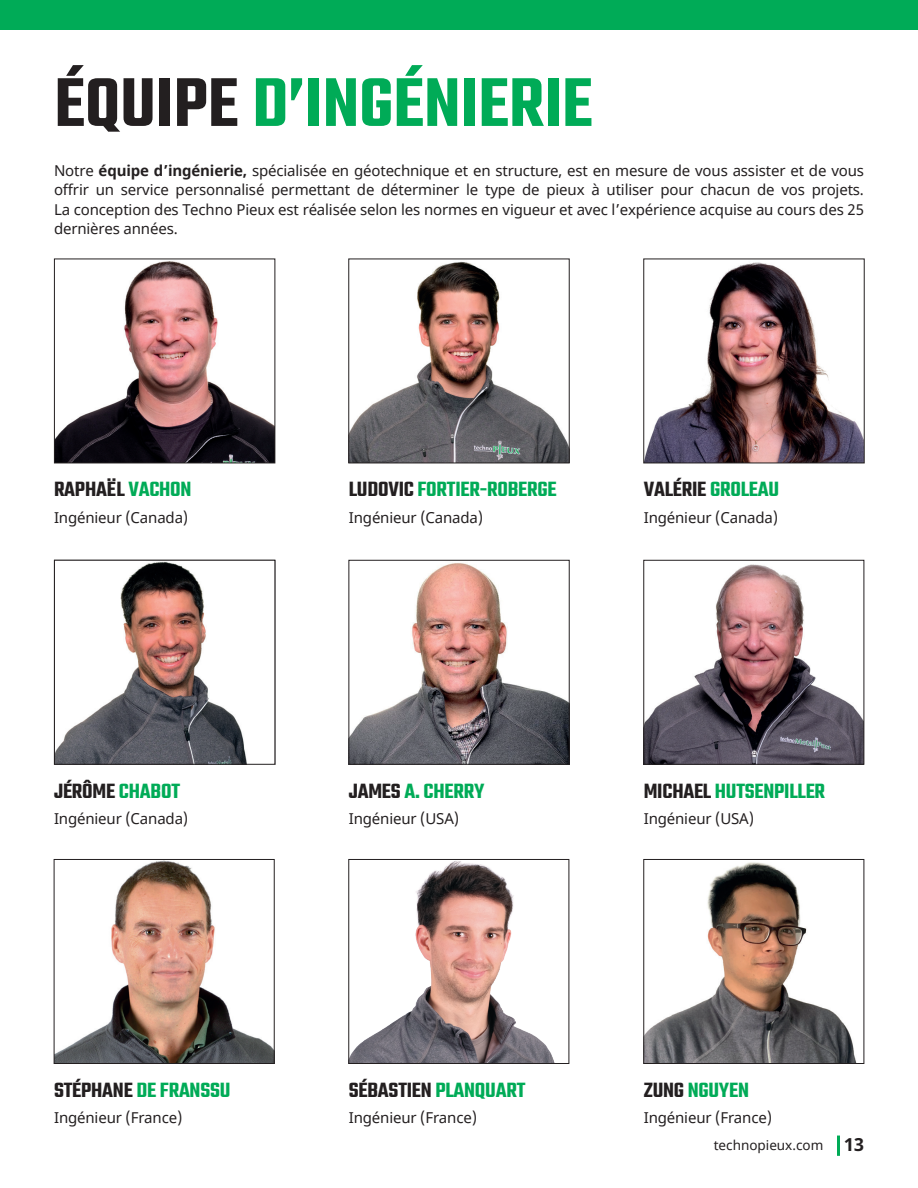
<style>
.page{position:relative;width:918px;height:1188px;background:#fff}
.page>*{position:absolute;margin:0;border:0;box-sizing:border-box;transform-origin:0 0}
.t1{font:600 75px "Teko";color:#00ab57}
.t2{font:600 22.5px "Teko";letter-spacing:-.01em;color:#00ab57}
.t3{font:600 22.5px "Teko";letter-spacing:-.01em;color:#231f20}
.t4{font:15px/19.5px "Noto Sans";letter-spacing:-.01em;color:#231f20;text-align:justify}
.t5{font:13.5px "Noto Sans";color:#231f20}
.s1{color:#231f20}
.s2{font-weight:700}
.s3{color:#00ab57}
.s4{font-weight:700;font-size:18px}
</style>
<div class="page">
<div style="left:0;top:0;width:918px;height:30px;background:#00ab57"></div>
<hr style="left:837px;top:1136px;width:3px;height:20px;background:#00ab57">
<img style="left:56px;top:261px;width:217px;height:200px">
<div style="left:54px;top:259px;width:221px;height:204px;border:1px solid #231f20"></div>
<img style="left:56px;top:562px;width:191px;height:200px">
<img style="left:646px;top:564px;width:216px;height:198px">
<div style="left:644px;top:560px;width:220px;height:204px;border:1px solid #231f20"></div>
<img style="left:56px;top:861px;width:216px;height:201px">
<div style="left:54px;top:859px;width:220px;height:205px;border:1px solid #231f20"></div>
<img style="left:351px;top:861px;width:203px;height:201px">
<div style="left:349px;top:859px;width:220px;height:205px;border:1px solid #231f20"></div>
<img style="left:351px;top:261px;width:216px;height:200px">
<div style="left:349px;top:259px;width:220px;height:204px;border:1px solid #231f20"></div>
<img style="left:646px;top:262px;width:216px;height:199px">
<div style="left:644px;top:259px;width:220px;height:204px;border:1px solid #231f20"></div>
<div style="left:54px;top:560px;width:221px;height:204px;border:1px solid #231f20"></div>
<img style="left:351px;top:563px;width:216px;height:199px">
<div style="left:349px;top:560px;width:220px;height:204px;border:1px solid #231f20"></div>
<img style="left:646px;top:862px;width:210px;height:200px">
<div style="left:644px;top:859px;width:220px;height:205px;border:1px solid #231f20"></div>
<h1 class="t1" style="left:54px;top:57px;width:540px"><span class="s1">ÉQUIPE</span> D’INGÉNIERIE</h1>
<p class="t4" style="left:54px;top:161px;width:812px">Notre <span class="s2">équipe d’ingénierie,</span> spécialisée en géotechnique et en structure, est en mesure de vous assister et de vous offrir un service personnalisé permettant de déterminer le type de pieux à utiliser pour chacun de vos projets.<br>La conception des Techno Pieux est réalisée selon les normes en vigueur et avec l’expérience acquise au cours des 25 dernières années.</p>
<h2 class="t3" style="left:54px;top:476px;width:139px">RAPHAËL <span class="s3">VACHON</span></h2>
<h2 class="t2" style="left:349px;top:476px;width:209px"><span class="s1">LUDOVIC</span> FORTIER-ROBERGE</h2>
<h2 class="t3" style="left:644px;top:476px;width:137px">VALÉRIE <span class="s3">GROLEAU</span></h2>
<p class="t4" style="left:54px;top:508px;width:136px">Ingénieur (Canada)</p>
<p class="t4" style="left:349px;top:508px;width:136px">Ingénieur (Canada)</p>
<p class="t4" style="left:644px;top:508px;width:136px">Ingénieur (Canada)</p>
<h2 class="t3" style="left:54px;top:777px;width:128px">JÉRÔME <span class="s3">CHABOT</span></h2>
<p class="t4" style="left:54px;top:809px;width:136px">Ingénieur (Canada)</p>
<h2 class="t2" style="left:349px;top:777px;width:137px"><span class="s1">JAMES</span> A. CHERRY</h2>
<p class="t4" style="left:349px;top:809px;width:112px">Ingénieur (USA)</p>
<h2 class="t2" style="left:644px;top:777px;width:183px"><span class="s1">MICHAEL</span> HUTSENPILLER</h2>
<p class="t4" style="left:644px;top:809px;width:112px">Ingénieur (USA)</p>
<h2 class="t2" style="left:54px;top:1076px;width:178px"><span class="s1">STÉPHANE</span> DE FRANSSU</h2>
<h2 class="t3" style="left:349px;top:1076px;width:178px">SÉBASTIEN <span class="s3">PLANQUART</span></h2>
<h2 class="t2" style="left:644px;top:1076px;width:107px"><span class="s1">ZUNG</span> NGUYEN</h2>
<p class="t4" style="left:54px;top:1108px;width:130px">Ingénieur (France)</p>
<p class="t4" style="left:349px;top:1108px;width:130px">Ingénieur (France)</p>
<p class="t4" style="left:644px;top:1108px;width:130px">Ingénieur (France)</p>
<p class="t5" style="left:714px;top:1136px;width:152px">technopieux.com <span class="s4">13</span></p>
</div>
